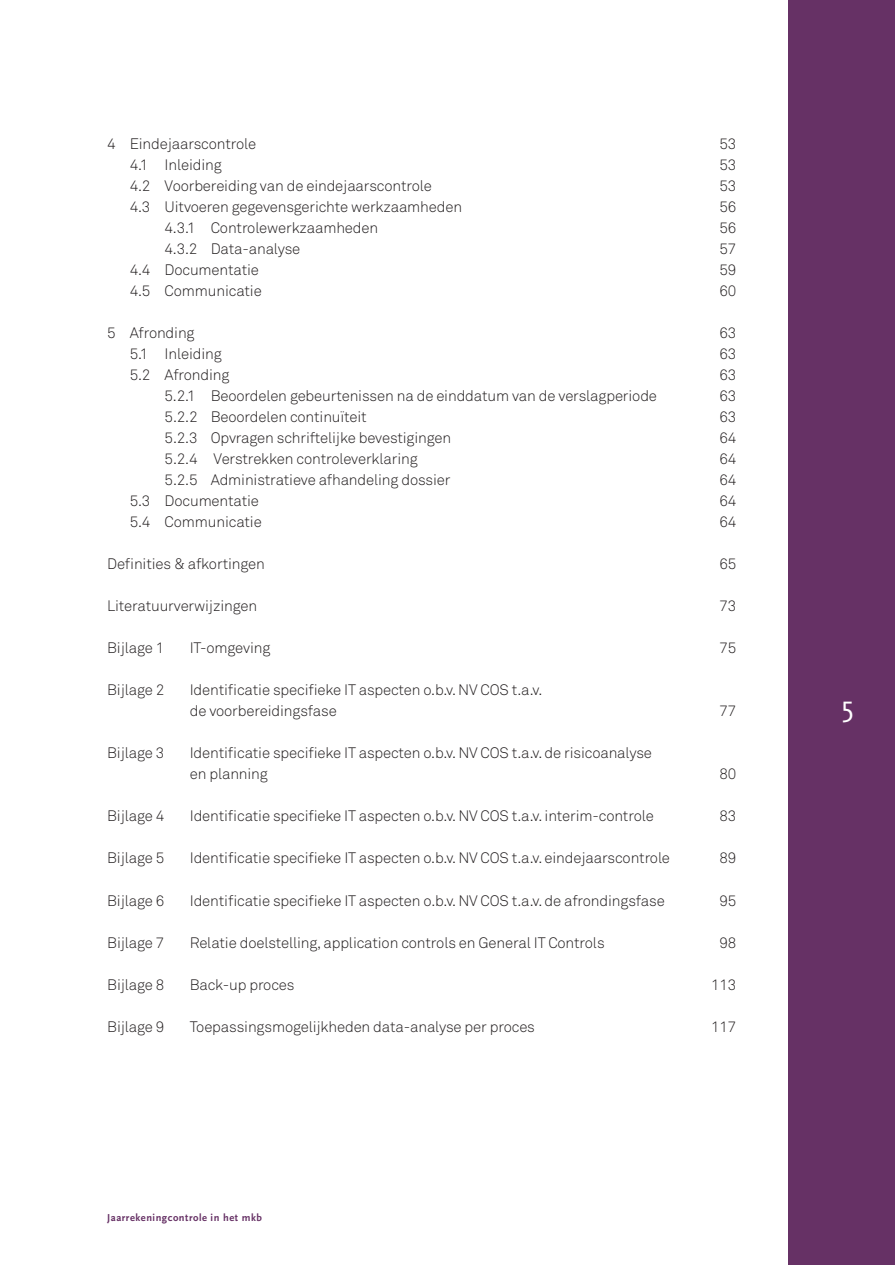
<style>
.page{position:relative;width:895px;height:1265px;background:#fff}
.page>*{position:absolute;margin:0;border:0;box-sizing:border-box;transform-origin:0 0}
.t1{font:30px "Scala Sans Caps";color:#fff}
.t2{font:300 15px/21px "Akkurat";letter-spacing:-.01em;color:#231f20}
.t3{font:700 10.5px "Scala Sans";letter-spacing:.05em;color:#663165}
</style>
<div class="page">
<div style="left:787px;top:0;width:107px;height:1264px;background:#663165"></div>
<p class="t2" style="left:107px;top:133px;width:151px">4 Eindejaarscontrole</p>
<p class="t2" style="left:719px;top:133px;width:18px">53</p>
<p class="t2" style="left:130px;top:154px;width:93px">4.1 Inleiding</p>
<p class="t2" style="left:719px;top:154px;width:18px">53</p>
<p class="t2" style="left:130px;top:175px;width:303px">4.2 Voorbereiding van de eindejaarscontrole</p>
<p class="t2" style="left:719px;top:175px;width:18px">53</p>
<p class="t2" style="left:130px;top:196px;width:334px">4.3 Uitvoeren gegevensgerichte werkzaamheden</p>
<p class="t2" style="left:719px;top:196px;width:18px">56</p>
<p class="t2" style="left:164px;top:217px;width:215px">4.3.1 Controlewerkzaamheden</p>
<p class="t2" style="left:719px;top:217px;width:18px">56</p>
<p class="t2" style="left:164px;top:238px;width:137px">4.3.2 Data-analyse</p>
<p class="t2" style="left:719px;top:238px;width:18px">57</p>
<p class="t2" style="left:130px;top:259px;width:131px">4.4 Documentatie</p>
<p class="t2" style="left:719px;top:259px;width:18px">59</p>
<p class="t2" style="left:130px;top:280px;width:133px">4.5 Communicatie</p>
<p class="t2" style="left:719px;top:280px;width:18px">60</p>
<p class="t2" style="left:107px;top:322px;width:89px">5 Afronding</p>
<p class="t2" style="left:719px;top:322px;width:18px">63</p>
<p class="t2" style="left:130px;top:343px;width:93px">5.1 Inleiding</p>
<p class="t2" style="left:719px;top:343px;width:18px">63</p>
<p class="t2" style="left:130px;top:364px;width:101px">5.2 Afronding</p>
<p class="t2" style="left:719px;top:364px;width:18px">63</p>
<p class="t2" style="left:164px;top:385px;width:493px">5.2.1 Beoordelen gebeurtenissen na de einddatum van de verslagperiode</p>
<p class="t2" style="left:719px;top:385px;width:18px">63</p>
<p class="t2" style="left:164px;top:406px;width:204px">5.2.2 Beoordelen continuïteit</p>
<p class="t2" style="left:719px;top:406px;width:18px">63</p>
<p class="t2" style="left:164px;top:427px;width:288px">5.2.3 Opvragen schriftelijke bevestigingen</p>
<p class="t2" style="left:719px;top:427px;width:18px">64</p>
<p class="t2" style="left:164px;top:448px;width:254px">5.2.4 Verstrekken controleverklaring</p>
<p class="t2" style="left:719px;top:448px;width:18px">64</p>
<p class="t2" style="left:164px;top:469px;width:287px">5.2.5 Administratieve afhandeling dossier</p>
<p class="t2" style="left:719px;top:469px;width:18px">64</p>
<p class="t2" style="left:130px;top:490px;width:131px">5.3 Documentatie</p>
<p class="t2" style="left:719px;top:490px;width:18px">64</p>
<p class="t2" style="left:130px;top:511px;width:133px">5.4 Communicatie</p>
<p class="t2" style="left:719px;top:511px;width:18px">64</p>
<p class="t2" style="left:107px;top:553px;width:159px">Definities &amp; afkortingen</p>
<p class="t2" style="left:719px;top:553px;width:18px">65</p>
<p class="t2" style="left:107px;top:595px;width:151px">Literatuurverwijzingen</p>
<p class="t2" style="left:719px;top:595px;width:18px">73</p>
<p class="t2" style="left:107px;top:637px;width:59px">Bijlage 1</p>
<p class="t2" style="left:190px;top:637px;width:82px">IT-omgeving</p>
<p class="t2" style="left:719px;top:637px;width:18px">75</p>
<p class="t2" style="left:107px;top:679px;width:59px">Bijlage 2</p>
<p class="t2" style="left:190px;top:679px;width:354px">Identificatie specifieke IT aspecten o.b.v.NV COS t.a.v. de voorbereidingsfase</p>
<p class="t2" style="left:719px;top:700px;width:18px">77</p>
<p class="t2" style="left:107px;top:742px;width:59px">Bijlage 3</p>
<p class="t2" style="left:190px;top:742px;width:463px">Identificatie specifieke IT aspecten o.b.v.NV COS t.a.v.de risicoanalyse en planning</p>
<p class="t2" style="left:719px;top:763px;width:18px">80</p>
<p class="t2" style="left:107px;top:805px;width:59px">Bijlage 4</p>
<p class="t2" style="left:190px;top:805px;width:465px">Identificatie specifieke IT aspecten o.b.v.NV COS t.a.v. interim-controle</p>
<p class="t2" style="left:719px;top:805px;width:18px">83</p>
<p class="t2" style="left:107px;top:847px;width:59px">Bijlage 5</p>
<p class="t2" style="left:190px;top:847px;width:481px">Identificatie specifieke IT aspecten o.b.v.NV COS t.a.v. eindejaarscontrole</p>
<p class="t2" style="left:719px;top:847px;width:18px">89</p>
<p class="t2" style="left:107px;top:889px;width:59px">Bijlage 6</p>
<p class="t2" style="left:190px;top:889px;width:476px">Identificatie specifieke IT aspecten o.b.v.NV COS t.a.v.de afrondingsfase</p>
<p class="t2" style="left:719px;top:889px;width:18px">95</p>
<p class="t2" style="left:107px;top:931px;width:59px">Bijlage 7</p>
<p class="t2" style="left:190px;top:931px;width:416px">Relatie doelstelling, application controls en General IT Controls</p>
<p class="t2" style="left:719px;top:931px;width:18px">98</p>
<p class="t2" style="left:107px;top:973px;width:59px">Bijlage 8</p>
<p class="t2" style="left:190px;top:973px;width:106px">Back-up proces</p>
<p class="t2" style="left:710px;top:973px;width:27px">113</p>
<p class="t2" style="left:107px;top:1015px;width:59px">Bijlage 9</p>
<p class="t2" style="left:190px;top:1015px;width:346px">Toepassingsmogelijkheden data-analyse per proces</p>
<p class="t2" style="left:710px;top:1015px;width:27px">117</p>
<p class="t3" style="left:107px;top:1211px;width:156px">Jaarrekeningcontrole in het mkb</p>
<h1 class="t1" style="left:841px;top:690px;width:14px">5</h1>
</div>
